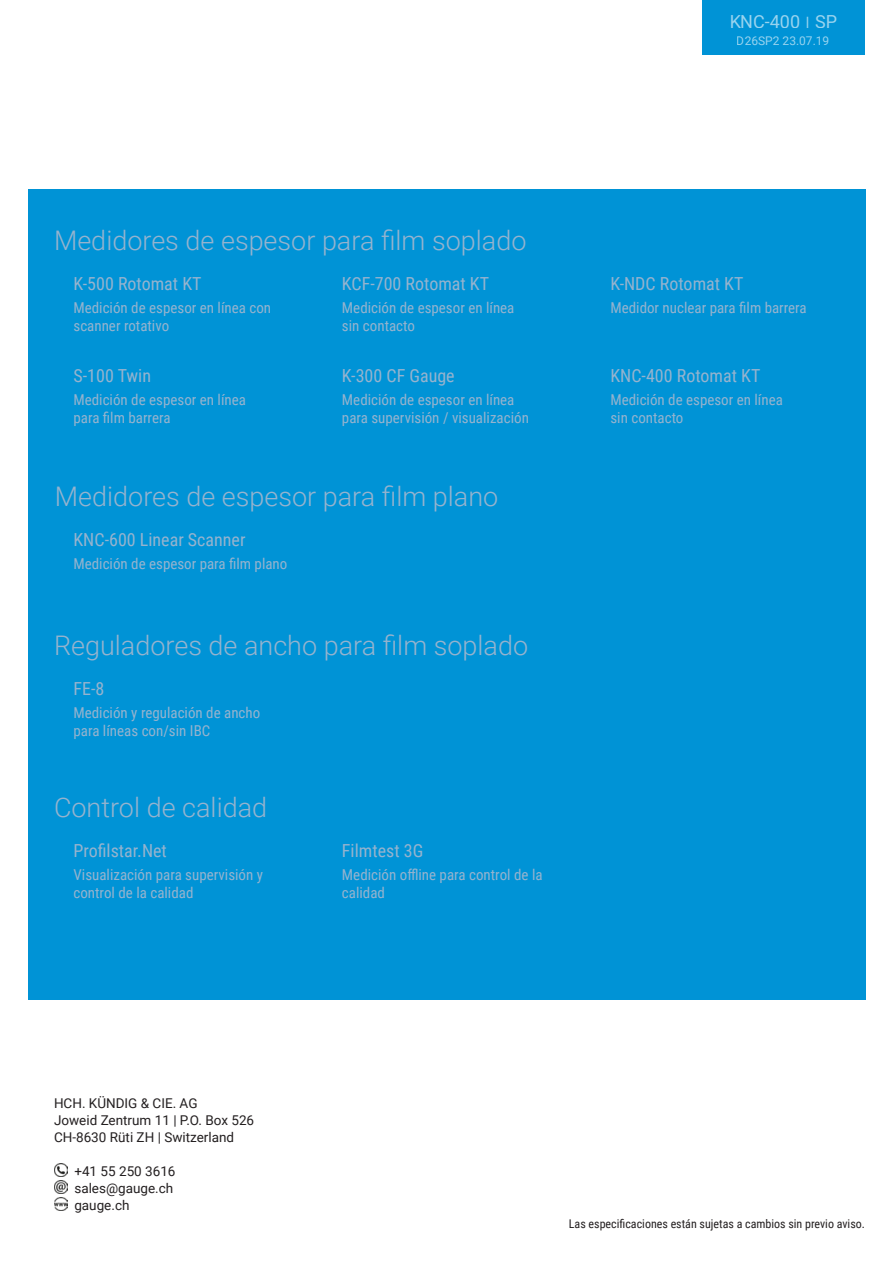
<style>
.page{position:relative;width:893px;height:1263px;background:#fff}
.page>*{position:absolute;margin:0;border:0;box-sizing:border-box;transform-origin:0 0}
.t1{font:300 27px "Roboto";color:#96b3ce}
.t2{font:18px "Roboto Condensed";color:#96b3ce}
.t3{font:18px "Roboto";color:#fff}
.t4{font:15px/18px "Roboto Condensed";color:#96b3ce}
.t5{font:13.5px/17px "Roboto";color:#231f20}
.t6{font:12px "Roboto Condensed";color:#231f20}
.t7{font:12px "Roboto";color:#fff}
.s1{font-family:"Arial"}
</style>
<div class="page">
<div style="left:702px;top:0;width:162px;height:54px;background:#0093d6"></div>
<div style="left:28px;top:189px;width:837px;height:810px;background:#0093d6"></div>
<img style="left:54px;top:1163px;width:14px;height:14px">
<img style="left:54px;top:1180px;width:14px;height:14px">
<img style="left:54px;top:1197px;width:13px;height:14px">
<p class="t3" style="left:729px;top:9px;width:110px">KNC-400 <span class="s1">׀</span> SP</p>
<p class="t7" style="left:737px;top:32px;width:94px">D26SP2 23.07.19</p>
<h1 class="t1" style="left:54px;top:221px;width:474px">Medidores de espesor para film soplado</h1>
<p class="t2" style="left:74px;top:271px;width:130px">K-500 Rotomat KT</p>
<p class="t2" style="left:342px;top:271px;width:149px">KCF-700 Rotomat KT</p>
<p class="t2" style="left:610px;top:271px;width:135px">K-NDC Rotomat KT</p>
<p class="t4" style="left:74px;top:298px;width:199px">Medición de espesor en línea con scanner rotativo</p>
<p class="t4" style="left:342px;top:298px;width:174px">Medición de espesor en línea sin contacto</p>
<p class="t4" style="left:610px;top:298px;width:198px">Medidor nuclear para film barrera</p>
<p class="t2" style="left:74px;top:363px;width:79px">S-100 Twin</p>
<p class="t2" style="left:342px;top:363px;width:114px">K-300 CF Gauge</p>
<p class="t2" style="left:610px;top:363px;width:151px">KNC-400 Rotomat KT</p>
<p class="t4" style="left:74px;top:390px;width:174px">Medición de espesor en línea para film barrera</p>
<p class="t4" style="left:342px;top:390px;width:188px">Medición de espesor en línea para supervisión / visualización</p>
<p class="t4" style="left:610px;top:390px;width:174px">Medición de espesor en línea sin contacto</p>
<h1 class="t1" style="left:55px;top:478px;width:445px">Medidores de espesor para film plano</h1>
<p class="t2" style="left:74px;top:527px;width:174px">KNC-600 Linear Scanner</p>
<p class="t4" style="left:74px;top:554px;width:215px">Medición de espesor para film plano</p>
<h1 class="t1" style="left:54px;top:626px;width:476px">Reguladores de ancho para film soplado</h1>
<p class="t2" style="left:74px;top:675px;width:32px">FE-8</p>
<p class="t4" style="left:74px;top:703px;width:188px">Medición y regulación de ancho para líneas con/sin IBC</p>
<h1 class="t1" style="left:54px;top:788px;width:215px">Control de calidad</h1>
<p class="t2" style="left:74px;top:837px;width:95px">Profilstar.Net</p>
<p class="t2" style="left:342px;top:837px;width:83px">Filmtest 3G</p>
<p class="t4" style="left:74px;top:865px;width:191px">Visualización para supervisión y control de la calidad</p>
<p class="t4" style="left:342px;top:865px;width:202px">Medición offline para control de la calidad</p>
<p class="t5" style="left:54px;top:1094px;width:202px">HCH. KÜNDIG &amp; CIE. AG<br>Joweid Zentrum 11 | P.O. Box 526<br>CH-8630 Rüti ZH | Switzerland</p>
<p class="t5" style="left:74px;top:1162px;width:103px">+41 55 250 3616 sales@gauge.ch gauge.ch</p>
<p class="t6" style="left:569px;top:1215px;width:298px">Las especificaciones están sujetas a cambios sin previo aviso.</p>
</div>
